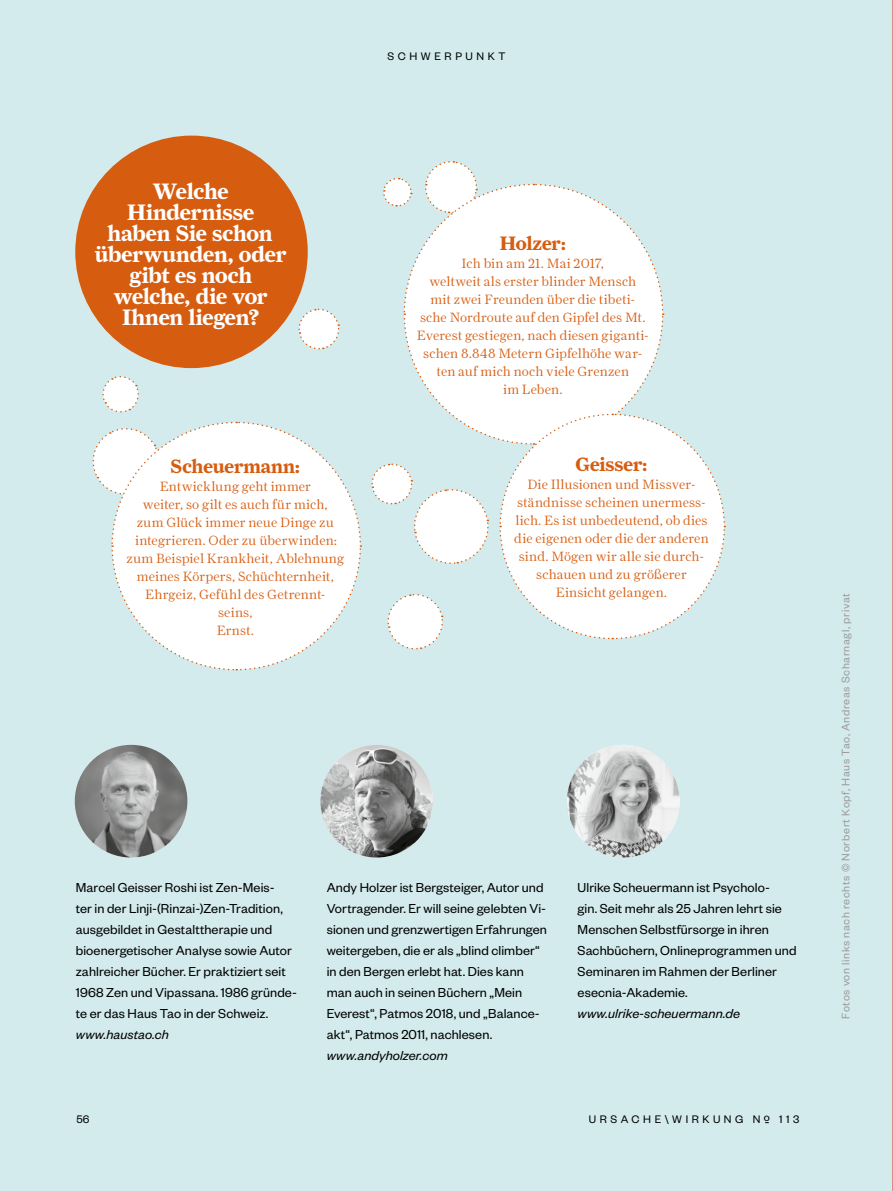
<style>
.page{position:relative;width:893px;height:1191px;background:#d3ebed}
.page>*{position:absolute;margin:0;border:0;box-sizing:border-box;transform-origin:0 0}
.t1{font:700 22.5px/21px "Farnham Display";letter-spacing:-.01em;color:#fff;text-align:center}
.t2{font:700 19.5px "Farnham Display";letter-spacing:-.005em;color:#d65c0f}
.t3{font:14.25px/21px "Founders Grotesk";letter-spacing:.01em;color:#000}
.t4{font:italic 14.25px "Founders Grotesk";letter-spacing:.005em;color:#000}
.t5{font:300 13.5px/18px "Farnham Display";letter-spacing:.01em;color:#d65c0f;text-align:center}
.t6{font:12px "Founders Grotesk";letter-spacing:.05em;color:#9c9c9d}
.t7{font:12px "Founders Grotesk";letter-spacing:.3em;color:#000}
</style>
<div class="page">
<svg style="left:102px;top:376px;width:37px;height:37px"></svg>
<svg style="left:298px;top:308px;width:42px;height:42px"></svg>
<div style="left:75px;top:136px;width:233px;height:232px;background:#d65c0f;border-radius:50%"></div>
<svg style="left:92px;top:421px;width:270px;height:250px"></svg>
<img style="left:75px;top:745px;width:112px;height:112px;border-radius:56px">
<img style="left:320px;top:745px;width:113px;height:112px;border-radius:56px">
<img style="left:567px;top:745px;width:113px;height:112px;border-radius:56px">
<svg style="left:371px;top:161px;width:355px;height:489px"></svg>
<hr style="left:892px;top:0;width:1px;height:1191px;background:#e58788">
<p class="t7" style="left:388px;top:48px;width:119px">SCHWERPUNKT</p>
<h1 class="t1" style="left:95px;top:180px;width:193px">Welche<br>Hindernisse haben Sie schon überwunden, oder gibt es noch welche, die vor<br>Ihnen liegen?</h1>
<h2 class="t2" style="left:171px;top:454px;width:131px">Scheuermann:</h2>
<p class="t5" style="left:127px;top:477px;width:219px">Entwicklung geht immer<br>weiter, so gilt es auch für mich,<br>zum Glück immer neue Dinge zu integrieren. Oder zu überwinden: zum Beispiel Krankheit, Ablehnung meines Körpers, Schüchternheit,<br>Ehrgeiz, Gefühl des Getrennt&shy;seins,<br>Ernst.</p>
<h2 class="t2" style="left:500px;top:231px;width:68px">Holzer:</h2>
<p class="t5" style="left:417px;top:254px;width:233px">Ich bin am 21. Mai 2017,<br>weltweit als erster blinder Mensch<br>mit zwei Freunden über die tibeti&shy;sche Nordroute auf den Gipfel des Mt.<br>Everest gestiegen, nach diesen giganti&shy;schen 8.848 Metern Gipfelhöhe war&shy;ten auf mich noch viele Grenzen<br>im Leben.</p>
<h2 class="t2" style="left:575px;top:453px;width:74px">Geisser:</h2>
<p class="t5" style="left:514px;top:475px;width:196px">Die Illusionen und Missver&shy;ständnisse scheinen unermess&shy;lich. Es ist unbedeutend, ob dies die eigenen oder die der anderen sind. Mögen wir alle sie durch&shy;schauen und zu größerer<br>Einsicht gelangen.</p>
<p class="t3" style="left:76px;top:876px;width:223px">Marcel Geisser Roshi ist Zen-Meis-<br>ter in der Linji-(Rinzai-)Zen-Tradition, ausgebildet in Gestalttherapie und bioenergetischer Analyse sowie Autor zahlreicher Bücher. Er praktiziert seit 1968 Zen und Vipassana. 1986 gründe&shy;te er das Haus Tao in der Schweiz.</p>
<p class="t4" style="left:76px;top:1025px;width:95px">www.haustao.ch</p>
<p class="t7" style="left:77px;top:1111px;width:14px">56</p>
<p class="t3" style="left:327px;top:876px;width:222px">Andy Holzer ist Bergsteiger, Autor und Vortragender. Er will seine gelebten Vi&shy;sionen und grenzwertigen Erfahrungen weitergeben, die er als „blind climber“ in den Bergen erlebt hat. Dies kann man auch in seinen Büchern „Mein Everest“, Patmos 2018, und „Balance&shy;akt“, Patmos 2011, nachlesen.</p>
<p class="t4" style="left:327px;top:1046px;width:123px">www.andyholzer.com</p>
<p class="t3" style="left:578px;top:876px;width:220px">Ulrike Scheuermann ist Psycholo-<br>gin. Seit mehr als 25 Jahren lehrt sie<br>Menschen Selbstfürsorge in ihren<br>Sachbüchern, Onlineprogrammen und<br>Seminaren im Rahmen der Berliner esecnia-Akademie.</p>
<p class="t4" style="left:578px;top:1004px;width:164px">www.ulrike-scheuermann.de</p>
<p class="t7" style="left:589px;top:1111px;width:212px">URSACHE\WIRKUNG No 113</p>
<p class="t6" style="left:838px;top:1018px;width:427px;rotate:-90deg">Fotos von links nach rechts © Norbert Kopf, Haus Tao, Andreas Scharnagl, privat</p>
</div>
